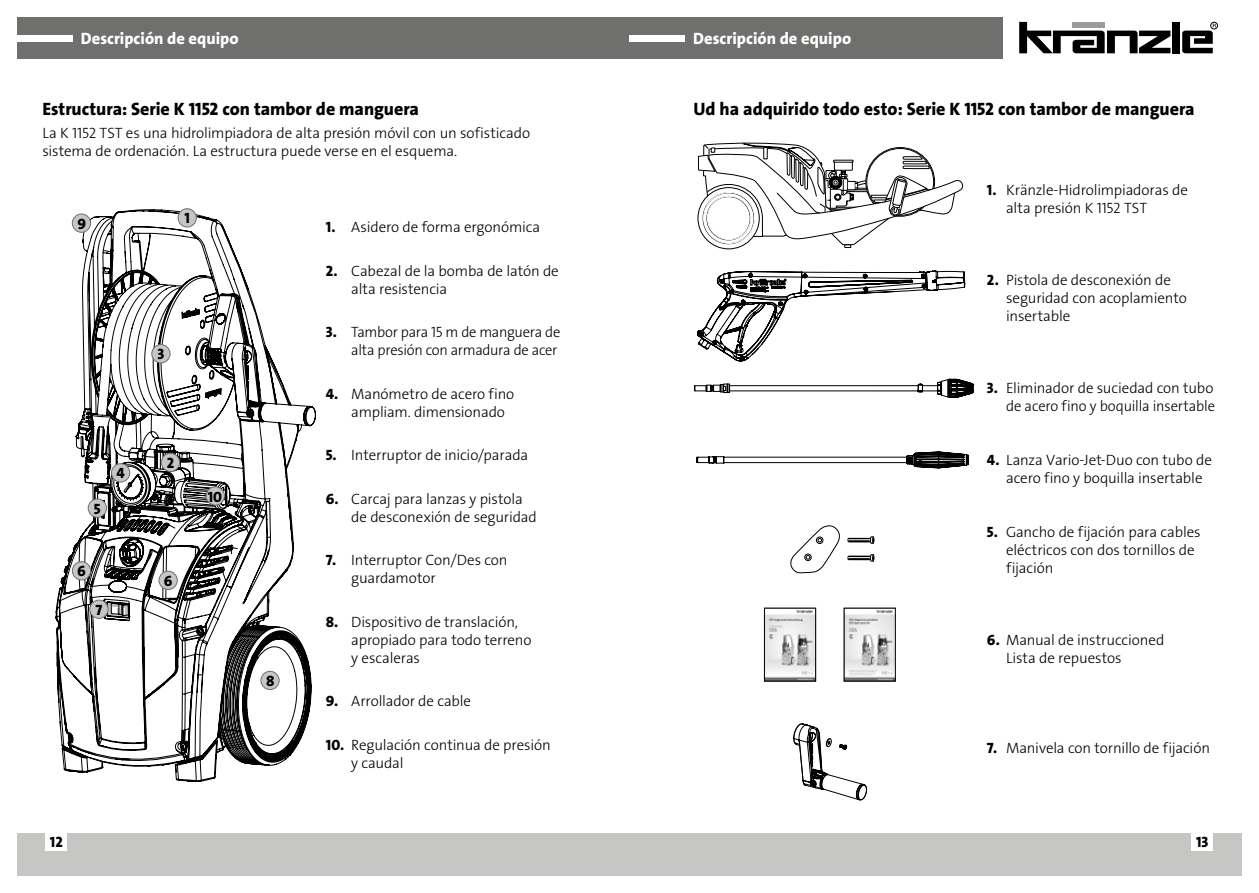
<style>
.page{position:relative;width:1259px;height:893px;background:#fff}
.page>*{position:absolute;margin:0;border:0;box-sizing:border-box;transform-origin:0 0}
.t1{font:18px "The Sans LP8 Ex Bld";color:#000}
.t2{font:16.5px "The Sans LP8 Ex Bld";color:#fff}
.t3{font:15px/18px "The Sans LP3 Lig";letter-spacing:-.01em;color:#000}
.t4{font:15px "The Sans LP8 Ex Bld";color:#000}
.s1{font-family:"The Sans LP8 Ex Bld"}
</style>
<div class="page">
<div style="left:629px;top:833px;width:613px;height:43px;background:#c6c6c5"></div>
<div style="left:17px;top:833px;width:612px;height:43px;background:#c6c6c5"></div>
<div style="left:1191px;top:833px;width:22px;height:18px;background:#fff"></div>
<div style="left:46px;top:833px;width:21px;height:18px;background:#fff"></div>
<div style="left:17px;top:17px;width:985px;height:41px;background:#6f6f6e"></div>
<div style="left:17px;top:35px;width:55px;height:6px;background:#fff"></div>
<div style="left:629px;top:35px;width:56px;height:6px;background:#fff"></div>
<svg style="left:1019px;top:22px;width:151px;height:31px"></svg>
<div style="left:1172px;top:22px;width:7px;height:31px;background:#000"></div>
<div style="left:1210px;top:22px;width:7px;height:7px;border:1px solid #000;border-radius:50%"></div>
<svg style="left:1182px;top:24px;width:34px;height:29px"></svg>
<svg style="left:697px;top:143px;width:266px;height:106px"></svg>
<svg style="left:790px;top:526px;width:84px;height:47px"></svg>
<svg style="left:793px;top:723px;width:74px;height:77px"></svg>
<img style="left:766px;top:610px;width:48px;height:69px">
<img style="left:846px;top:610px;width:47px;height:69px">
<div style="left:764px;top:608px;width:52px;height:73px;border:1px solid #000"></div>
<svg style="left:697px;top:271px;width:268px;height:90px"></svg>
<svg style="left:56px;top:209px;width:260px;height:573px"></svg>
<div style="left:206px;top:487px;width:18px;height:18px;background:#c6c6c5;border-radius:50%"></div>
<div style="left:206px;top:486px;width:19px;height:19px;border:1px solid #6f6f6e;border-radius:50%"></div>
<div style="left:178px;top:209px;width:18px;height:18px;background:#c6c6c5;border-radius:50%"></div>
<div style="left:178px;top:208px;width:19px;height:19px;border:1px solid #6f6f6e;border-radius:50%"></div>
<div style="left:161px;top:453px;width:19px;height:18px;background:#c6c6c5;border-radius:50%"></div>
<div style="left:161px;top:453px;width:19px;height:19px;border:1px solid #6f6f6e;border-radius:50%"></div>
<div style="left:152px;top:345px;width:18px;height:18px;background:#c6c6c5;border-radius:50%"></div>
<div style="left:151px;top:344px;width:19px;height:19px;border:1px solid #6f6f6e;border-radius:50%"></div>
<div style="left:111px;top:464px;width:19px;height:18px;background:#c6c6c5;border-radius:50%"></div>
<div style="left:111px;top:463px;width:19px;height:19px;border:1px solid #6f6f6e;border-radius:50%"></div>
<div style="left:72px;top:562px;width:19px;height:18px;background:#c6c6c5;border-radius:50%"></div>
<div style="left:72px;top:561px;width:19px;height:19px;border:1px solid #6f6f6e;border-radius:50%"></div>
<div style="left:90px;top:600px;width:18px;height:18px;background:#c6c6c5;border-radius:50%"></div>
<div style="left:89px;top:600px;width:19px;height:19px;border:1px solid #6f6f6e;border-radius:50%"></div>
<div style="left:72px;top:214px;width:19px;height:18px;background:#c6c6c5;border-radius:50%"></div>
<div style="left:72px;top:214px;width:19px;height:19px;border:1px solid #6f6f6e;border-radius:50%"></div>
<div style="left:88px;top:499px;width:18px;height:18px;background:#c6c6c5;border-radius:50%"></div>
<div style="left:88px;top:499px;width:19px;height:19px;border:1px solid #6f6f6e;border-radius:50%"></div>
<div style="left:159px;top:571px;width:18px;height:18px;background:#c6c6c5;border-radius:50%"></div>
<div style="left:159px;top:571px;width:19px;height:19px;border:1px solid #6f6f6e;border-radius:50%"></div>
<div style="left:261px;top:671px;width:18px;height:19px;background:#c6c6c5;border-radius:50%"></div>
<div style="left:260px;top:671px;width:19px;height:19px;border:1px solid #6f6f6e;border-radius:50%"></div>
<svg style="left:694px;top:378px;width:279px;height:20px"></svg>
<svg style="left:696px;top:452px;width:272px;height:16px"></svg>
<p class="t2" style="left:81px;top:28px;width:159px">Descripción de equipo</p>
<p class="t2" style="left:693px;top:28px;width:159px">Descripción de equipo</p>
<p class="t1" style="left:43px;top:98px;width:378px">Estructura: Serie K 1152 con tambor de manguera</p>
<p class="t3" style="left:43px;top:124px;width:489px">La K 1152 TST es una hidrolimpiadora de alta presión móvil con un sofisticado sistema de ordenación. La estructura puede verse en el esquema.</p>
<p class="t4" style="left:77px;top:214px;width:10px">9</p>
<p class="t4" style="left:184px;top:208px;width:7px">1</p>
<p class="t4" style="left:157px;top:344px;width:8px">3</p>
<p class="t4" style="left:94px;top:499px;width:8px">5</p>
<p class="t4" style="left:116px;top:464px;width:10px">4</p>
<p class="t4" style="left:77px;top:562px;width:10px">6</p>
<p class="t4" style="left:96px;top:600px;width:8px">7</p>
<p class="t4" style="left:167px;top:453px;width:9px">2</p>
<p class="t4" style="left:164px;top:571px;width:10px">6</p>
<p class="t4" style="left:208px;top:487px;width:16px">10</p>
<p class="t4" style="left:266px;top:671px;width:10px">8</p>
<p class="t3" style="left:326px;top:218px;width:216px"><span class="s1">1.</span> Asidero de forma ergonómica</p>
<p class="t3" style="left:351px;top:262px;width:209px;text-indent:-26px"><span class="s1">2.</span> Cabezal de la bomba de latón de alta resistencia</p>
<p class="t3" style="left:326px;top:323px;width:236px;text-align:right"><span class="s1">3.</span> Tambor para 15 m de manguera de alta presión con armadura de acer</p>
<p class="t3" style="left:351px;top:385px;width:165px;text-indent:-26px"><span class="s1">4.</span> Manómetro de acero fino ampliam. dimensionado</p>
<p class="t3" style="left:326px;top:446px;width:204px"><span class="s1">5.</span> Interruptor de inicio/parada</p>
<p class="t3" style="left:351px;top:490px;width:187px;text-indent:-26px"><span class="s1">6.</span> Carcaj para lanzas y pistola de desconexión de seguridad</p>
<p class="t3" style="left:351px;top:551px;width:158px;text-indent:-26px"><span class="s1">7.</span> Interruptor Con/Des con guardamotor</p>
<p class="t3" style="left:351px;top:613px;width:182px;text-indent:-26px"><span class="s1">8.</span> Dispositivo de translación, apropiado para todo terreno y escaleras</p>
<p class="t3" style="left:326px;top:692px;width:147px"><span class="s1">9.</span> Arrollador de cable</p>
<p class="t3" style="left:351px;top:736px;width:201px;text-indent:-26px"><span class="s1">10.</span> Regulación continua de presión y caudal</p>
<p class="t1" style="left:693px;top:98px;width:503px">Ud ha adquirido todo esto: Serie K 1152 con tambor de manguera</p>
<p class="t3" style="left:1006px;top:181px;width:183px;text-indent:-19px"><span class="s1">1.</span> Kränzle-Hidrolimpiadoras de alta presión K 1152 TST</p>
<p class="t3" style="left:1006px;top:271px;width:182px;text-indent:-19px"><span class="s1">2.</span> Pistola de desconexión de seguridad con acoplamiento insertable</p>
<p class="t3" style="left:987px;top:379px;width:230px;text-align:right"><span class="s1">3.</span> Eliminador de suciedad con tubo de acero fino y boquilla insertable</p>
<p class="t3" style="left:1006px;top:451px;width:207px;text-indent:-19px"><span class="s1">4.</span> Lanza Vario-Jet-Duo con tubo de acero fino y boquilla insertable</p>
<p class="t3" style="left:1006px;top:523px;width:196px;text-indent:-19px"><span class="s1">5.</span> Gancho de fijación para cables eléctricos con dos tornillos de fijación</p>
<p class="t3" style="left:1006px;top:631px;width:160px;text-indent:-19px"><span class="s1">6.</span> Manual de instruccioned<br>Lista de repuestos</p>
<p class="t3" style="left:987px;top:739px;width:225px"><span class="s1">7.</span> Manivela con tornillo de fijación</p>
<p class="t4" style="left:50px;top:832px;width:14px">12</p>
<p class="t4" style="left:1196px;top:832px;width:14px">13</p>
</div>
